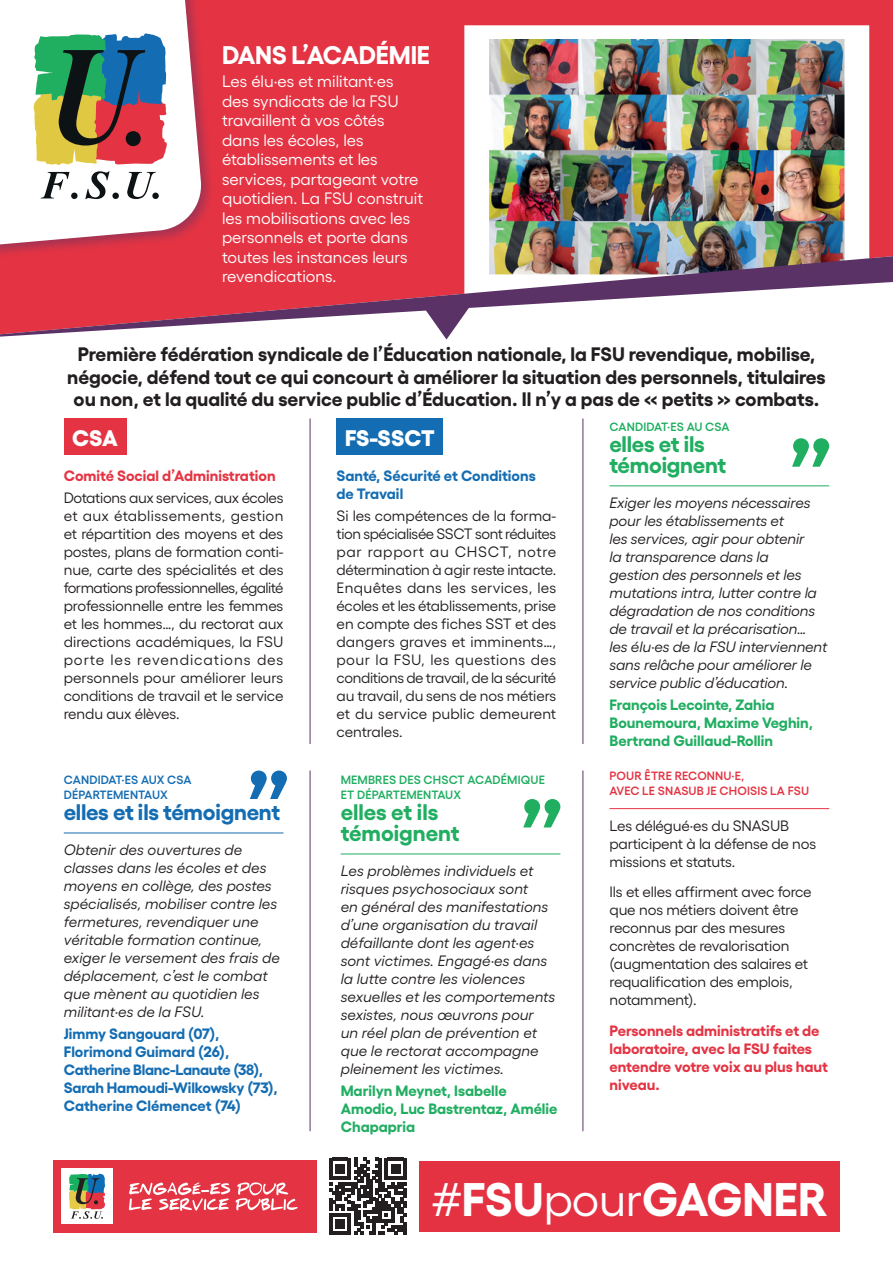
<style>
.page{position:relative;width:893px;height:1263px;background:#fff}
.page>*{position:absolute;margin:0;border:0;box-sizing:border-box;transform-origin:0 0}
.t1{font:700 47.1px "Gellix";color:#fff}
.t2{font:700 25.5px "Gellix";letter-spacing:-.01em;color:#fff}
.t3{font:700 22.5px/21px "Gellix";letter-spacing:-.01em;color:#20ae61}
.t4{font:700 22.5px "Gellix";letter-spacing:-.01em;color:#146db3}
.t5{font:800 22.5px "Gellix";letter-spacing:-.01em;color:#fff}
.t6{font:700 19.5px/22.5px "Gellix";color:#231f20;text-align:center}
.t7{font:16.5px/19.5px "Gellix";color:#fff}
.t8{font:15px/18px "Gellix";letter-spacing:-.01em;color:#231f20;text-align:justify}
.t9{font:italic 15px/18px "Gellix";letter-spacing:-.005em;color:#231f20}
.t10{font:700 15px/18px "Gellix";letter-spacing:-.005em;color:#146db3}
.t11{font:700 15px/18px "Gellix";color:#20ae61}
.t12{font:700 15px/18px "Gellix";color:#e43443}
.t13{font:600 12px/15px "Gellix";letter-spacing:.01em;color:#20ae61}
.t14{font:600 12px/15px "Gellix";letter-spacing:.01em;color:#e43443}
.t15{font:600 12px/15px "Gellix";letter-spacing:.01em;color:#146db3}
.s1{font-weight:400}
</style>
<div class="page">
<div style="left:215px;top:0;width:678px;height:256px;background:#e43443"></div>
<svg style="left:464px;top:25px;width:405px;height:231px"></svg>
<img style="left:489px;top:39px;width:355px;height:217px">
<svg style="left:0;top:256px;width:893px;height:81px"></svg>
<svg style="left:418px;top:299px;width:57px;height:40px"></svg>
<div style="left:64px;top:418px;width:62px;height:36px;background:#e43443"></div>
<hr style="left:609px;top:808px;width:220px;height:1px;background:#e43443">
<div style="left:337px;top:418px;width:106px;height:36px;background:#146db3"></div>
<hr style="left:310px;top:418px;width:1px;height:326px;background:#5b3265">
<hr style="left:310px;top:770px;width:1px;height:361px;background:#5b3265">
<hr style="left:582px;top:418px;width:1px;height:326px;background:#5b3265">
<hr style="left:582px;top:770px;width:1px;height:361px;background:#5b3265">
<div style="left:419px;top:1161px;width:421px;height:70px;background:#e53243"></div>
<div style="left:53px;top:1160px;width:264px;height:72px;background:#e43443"></div>
<div style="left:61px;top:1168px;width:52px;height:56px;background:#fff"></div>
<svg style="left:69px;top:1173px;width:36px;height:46px"></svg>
<svg style="left:129px;top:1182px;width:169px;height:29px"></svg>
<svg style="left:329px;top:1158px;width:77px;height:77px"></svg>
<div style="left:0;top:0;width:215px;height:259px;background:#5b3265;opacity:.5"></div>
<svg style="left:0;top:0;width:203px;height:246px"></svg>
<svg style="left:41px;top:172px;width:37px;height:27px"></svg>
<svg style="left:85px;top:171px;width:34px;height:28px"></svg>
<svg style="left:127px;top:172px;width:32px;height:27px"></svg>
<svg style="left:33px;top:33px;width:134px;height:132px;background:#787c68"></svg>
<hr style="left:609px;top:485px;width:220px;height:1px;background:#20ae61">
<svg style="left:792px;top:438px;width:37px;height:29px"></svg>
<hr style="left:64px;top:832px;width:219px;height:1px;background:#146db3">
<svg style="left:250px;top:770px;width:37px;height:29px"></svg>
<hr style="left:341px;top:853px;width:219px;height:1px;background:#20ae61">
<svg style="left:523px;top:799px;width:37px;height:28px"></svg>
<h2 class="t2" style="left:222px;top:34px;width:209px">DANS L’ACADÉMIE</h2>
<p class="t7" style="left:222px;top:70px;width:203px">Les élu·es et militant·es des syndicats de la FSU travaillent à vos côtés dans les écoles, les établissements et les services, partageant votre quotidien. La FSU construit les mobilisations avec les personnels et porte dans toutes les instances leurs revendications.</p>
<p class="t6" style="left:67px;top:341px;width:760px">Première fédération syndicale de l’Éducation nationale, la FSU revendique, mobilise, négocie, défend tout ce qui concourt à améliorer la situation des personnels, titulaires ou non, et la qualité du service public d’Éducation. Il n’y a pas de « petits » combats.</p>
<h3 class="t5" style="left:72px;top:420px;width:47px">CSA</h3>
<p class="t12" style="left:64px;top:465px;width:213px">Comité Social d’Administration</p>
<p class="t8" style="left:64px;top:487px;width:221px">Dotations aux services, aux écoles et aux établissements, gestion et répartition des moyens et des postes, plans de formation conti&shy;nue, carte des spécialités et des formations professionnelles, égalité professionnelle entre les femmes et les hommes…, du rectorat aux directions académiques, la FSU porte les revendications des personnels pour améliorer leurs conditions de travail et le service rendu aux élèves.</p>
<p class="t13" style="left:610px;top:418px;width:122px">CANDIDAT·ES AU CSA</p>
<h3 class="t3" style="left:609px;top:431px;width:118px">elles et ils témoignent</h3>
<p class="t9" style="left:609px;top:492px;width:219px">Exiger les moyens nécessaires pour les établissements et<br>les services, agir pour obtenir<br>la transparence dans la<br>gestion des personnels et les mutations intra, lutter contre la dégradation de nos conditions de travail et la précarisation… les élu·es de la FSU interviennent sans relâche pour améliorer le service public d’éducation.</p>
<p class="t11" style="left:609px;top:694px;width:205px">François Lecointe, Zahia<br>Bounemoura, Maxime Veghin,<br>Bertrand Guillaud-Rollin</p>
<h3 class="t5" style="left:345px;top:420px;width:91px">FS-SSCT</h3>
<p class="t10" style="left:337px;top:465px;width:201px">Santé, Sécurité et Conditions de Travail</p>
<p class="t8" style="left:337px;top:505px;width:221px">Si les compétences de la forma&shy;tion spécialisée SSCT sont réduites par rapport au CHSCT, notre détermination à agir reste intacte.<br>Enquêtes dans les services, les écoles et les établissements, prise en compte des fiches SST et des dangers graves et imminents…, pour la FSU, les questions des conditions de travail, de la sécurité au travail, du sens de nos métiers et du service public demeurent centrales.</p>
<p class="t15" style="left:64px;top:771px;width:129px">CANDIDAT·ES AUX CSA<br>DÉPARTEMENTAUX</p>
<h3 class="t4" style="left:64px;top:794px;width:218px">elles et ils témoignent</h3>
<p class="t9" style="left:64px;top:839px;width:218px">Obtenir des ouvertures de classes dans les écoles et des moyens en collège, des postes spécialisés, mobiliser contre les fermetures, revendiquer une véritable formation continue, exiger le versement des frais de déplacement, c’est le combat que mènent au quotidien les militant·es de la FSU.</p>
<p class="t10" style="left:64px;top:1023px;width:215px">Jimmy Sangouard (07),<br>Florimond Guimard (26),<br>Catherine Blanc-Lanaute (38),<br>Sarah Hamoudi-Wilkowsky (73),<br>Catherine Clémencet (74)</p>
<p class="t13" style="left:341px;top:771px;width:206px">MEMBRES DES CHSCT ACADÉMIQUE<br>ET DÉPARTEMENTAUX</p>
<h3 class="t3" style="left:341px;top:799px;width:120px">elles et ils témoignent</h3>
<p class="t9" style="left:341px;top:860px;width:216px">Les problèmes individuels et risques psychosociaux sont<br>en général des manifestations d’une organisation du travail défaillante dont les agent·es sont victimes. Engagé·es dans la lutte contre les violences sexuelles et les comportements sexistes, nous œuvrons pour<br>un réel plan de prévention et que le rectorat accompagne pleinement les victimes.</p>
<p class="t11" style="left:341px;top:1080px;width:218px">Marilyn Meynet, Isabelle<br>Amodio, Luc Bastrentaz, Amélie<br>Chapapria</p>
<p class="t14" style="left:610px;top:767px;width:201px">POUR ÊTRE RECONNU·E,<br>AVEC LE SNASUB JE CHOISIS LA FSU</p>
<p class="t8" style="left:609px;top:815px;width:208px;text-align:left">Les délégué·es du SNASUB participent à la défense de nos missions et statuts.</p>
<p class="t8" style="left:609px;top:881px;width:204px;text-align:left">Ils et elles affirment avec force que nos métiers doivent être reconnus par des mesures concrètes de revalorisation (augmentation des salaires et requalification des emplois, notamment).</p>
<p class="t12" style="left:609px;top:1020px;width:220px">Personnels administratifs et de laboratoire, avec la FSU faites entendre votre voix au plus haut niveau.</p>
<h1 class="t1" style="left:431px;top:1161px;width:398px"><span class="s1">#</span>FSU<span class="s1">pour</span>GAGNER</h1>
</div>
